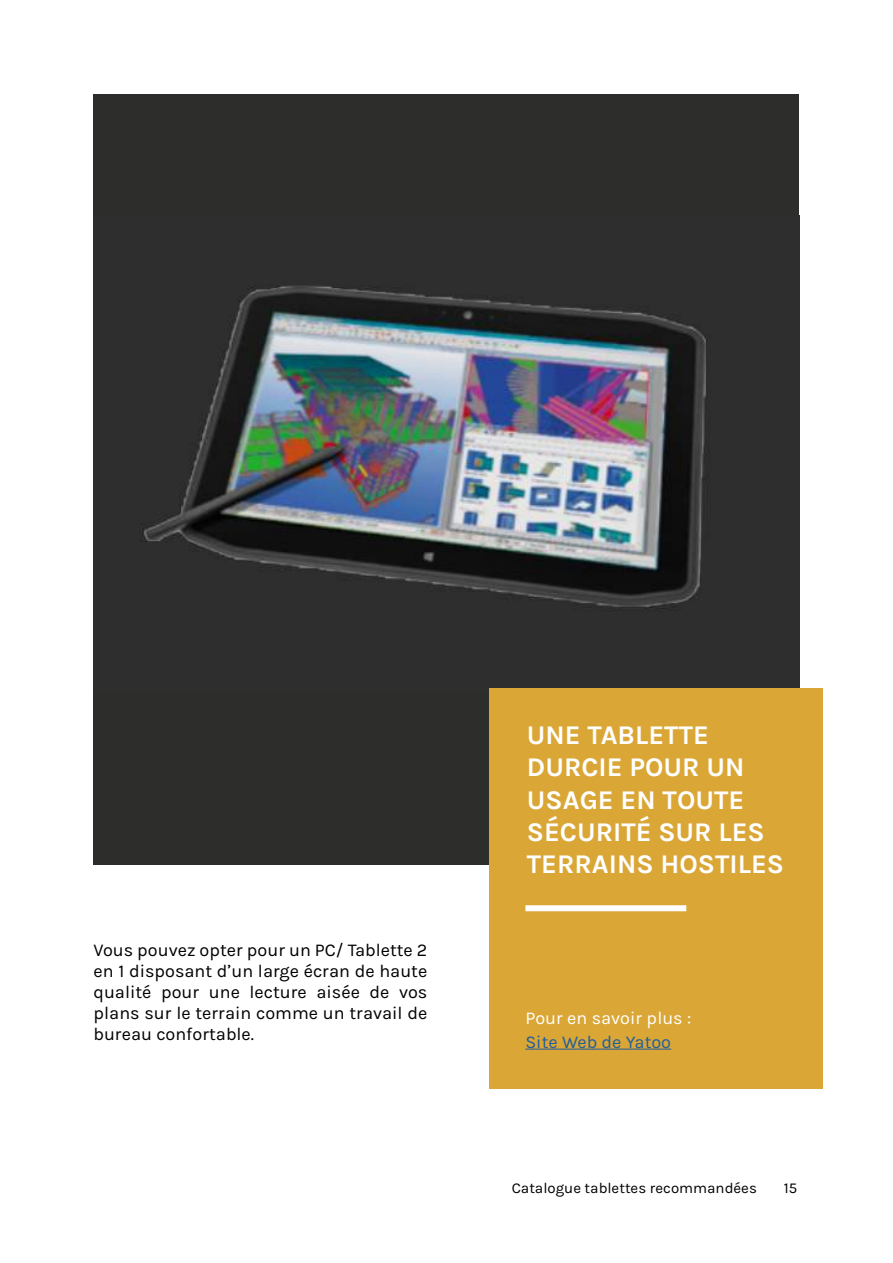
<style>
.page{position:relative;width:893px;height:1263px;background:#fff}
.page>*{position:absolute;margin:0;border:0;box-sizing:border-box;transform-origin:0 0}
.t1{font:700 27px/32.4px "Karmilla";color:#fff}
.t2{font:18px/21px "Karmilla";color:#000;text-align:justify}
.t3{font:18px "Karmilla";color:#fff}
.t4{font:18px "Karmilla";color:#215e9e}
.t5{font:15px "Karmilla";color:#000}
</style>
<div class="page">
<div style="left:94px;top:94px;width:705px;height:770px;background:#2d2d2c"></div>
<img style="left:144px;top:285px;width:655px;height:404px">
<div style="left:489px;top:689px;width:334px;height:400px;background:#daa636"></div>
<div style="left:525px;top:905px;width:161px;height:6px;background:#fff"></div>
<hr style="left:525px;top:1049px;width:146px;height:1px;background:#215e9e">
<p class="t2" style="left:94px;top:940px;width:335px">Vous pouvez opter pour un PC/ Tablette 2 en 1 disposant d’un large écran de haute qualité pour une lecture aisée de vos plans sur le terrain comme un travail de bureau confortable.</p>
<h1 class="t1" style="left:527px;top:719px;width:259px">UNE TABLETTE<br>DURCIE POUR UN<br>USAGE EN TOUTE<br>SÉCURITÉ SUR LES<br>TERRAINS HOSTILES</h1>
<p class="t3" style="left:525px;top:1007px;width:167px">Pour en savoir plus :</p>
<p class="t4" style="left:525px;top:1031px;width:147px">Site Web de Yatoo</p>
<p class="t5" style="left:512px;top:1179px;width:247px">Catalogue tablettes recommandées</p>
<p class="t5" style="left:784px;top:1179px;width:15px">15</p>
</div>
